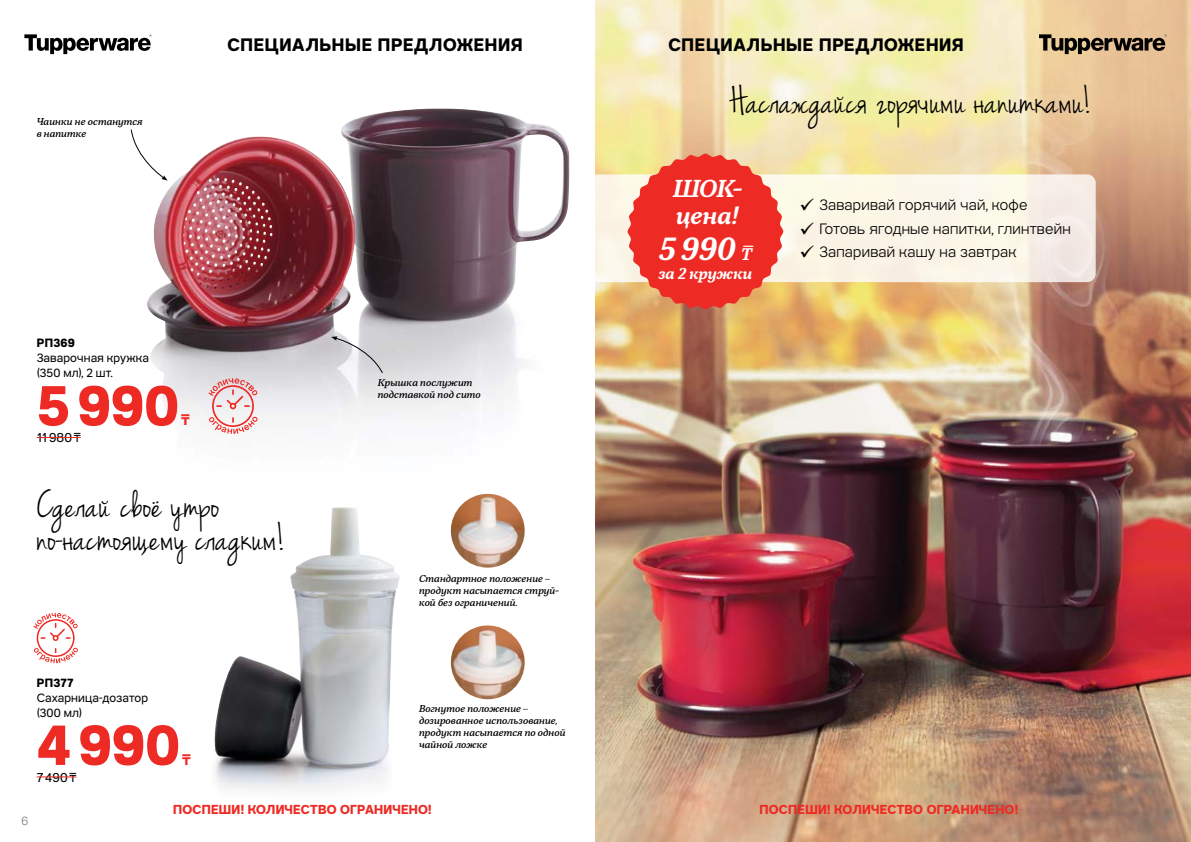
<style>
.page{position:relative;width:1191px;height:842px;background:#fff}
.page>*{position:absolute;margin:0;border:0;box-sizing:border-box;transform-origin:0 0}
.t1{font:700 57px "Tupper PRO";color:#ee2a24}
.t2{font:40px/33px "Tupperware Handwriting";letter-spacing:.015em;color:#000}
.t3{font:italic 700 32px "Tupper Serif";color:#fff}
.t4{font:italic 700 24.4px/27.2px "Tupper Serif";letter-spacing:-.01em;color:#fff}
.t5{font:700 18px "Tupper PRO";letter-spacing:.04em;color:#000}
.t6{font:italic 700 15.8px "Tupper Serif";color:#fff}
.t7{font:300 15px "Tupper PRO";letter-spacing:.015em;color:#000}
.t8{font:700 15px "Noto Sans";color:#ee2a24}
.t9{font:700 13px "Tupper PRO";letter-spacing:.015em;color:#ee2a24}
.t10{font:13px "Tupper PRO";letter-spacing:.015em;color:#000}
.t11{font:12px/15px "Tupper PRO";letter-spacing:.005em;color:#000}
.t12{font:700 12px "Tupper PRO";letter-spacing:.02em;color:#000}
.t13{font:300 12px "Tupper PRO";color:#808285}
.t14{font:italic 500 10px/12px "Tupper Serif";letter-spacing:.005em;color:#000}
.s1{font-family:"Noto Sans";font-size:12.7px}
.s2{font-family:"Noto Serif";font-weight:600;font-size:20px}
</style>
<div class="page">
<img style="left:147px;top:108px;width:423px;height:398px">
<svg style="left:131px;top:129px;width:37px;height:52px"></svg>
<svg style="left:331px;top:336px;width:52px;height:37px"></svg>
<img style="left:595px;top:0;width:596px;height:842px">
<svg style="left:208px;top:378px;width:50px;height:56px"></svg>
<img style="left:214px;top:507px;width:186px;height:285px">
<svg style="left:585px;top:174px;width:510px;height:108px;background:#f9f3e7"></svg>
<hr style="left:37px;top:437px;width:44px;height:1px;background:#ee2a24">
<svg style="left:627px;top:154px;width:156px;height:155px;background:#ee5443"></svg>
<svg style="left:33px;top:613px;width:45px;height:50px"></svg>
<img style="left:451px;top:494px;width:73px;height:74px;border-radius:37px">
<img style="left:451px;top:625px;width:73px;height:74px;border-radius:37px">
<hr style="left:37px;top:776px;width:39px;height:1px;background:#ee2a24">
<svg style="left:24px;top:34px;width:128px;height:20px"></svg>
<svg style="left:1039px;top:34px;width:127px;height:20px;background:#887359"></svg>
<p class="t14" style="left:37px;top:115px;width:107px">Чаинки не останутся в напитке</p>
<p class="t12" style="left:37px;top:334px;width:40px">РП369</p>
<p class="t11" style="left:37px;top:350px;width:114px">Заварочная кружка (350 мл), 2 шт.</p>
<h1 class="t1" style="left:37px;top:360px;width:144px">5990</h1>
<h3 class="t8" style="left:181px;top:409px;width:10px">₸</h3>
<h3 class="t10" style="left:37px;top:427px;width:46px">11980 <span class="s1">₸</span></h3>
<h3 class="t5" style="left:227px;top:30px;width:297px">СПЕЦИАЛЬНЫЕ ПРЕДЛОЖЕНИЯ</h3>
<h3 class="t5" style="left:668px;top:30px;width:297px">СПЕЦИАЛЬНЫЕ ПРЕДЛОЖЕНИЯ</h3>
<h2 class="t2" style="left:730px;top:86px;width:363px">Наслаждайся горячими напитками!</h2>
<p class="t14" style="left:378px;top:376px;width:104px">Крышка послужит подставкой под сито</p>
<h3 class="t4" style="left:673px;top:175px;width:71px">ШОК&shy;цена!</h3>
<h3 class="t3" style="left:658px;top:228px;width:95px">5990 <span class="s2">₸</span></h3>
<h3 class="t6" style="left:658px;top:263px;width:95px">за 2 кружки</h3>
<h3 class="t7" style="left:799px;top:193px;width:229px">✓ Заваривай горячий чай, кофе</h3>
<h3 class="t7" style="left:799px;top:216px;width:273px">✓ Готовь ягодные напитки, глинтвейн</h3>
<h3 class="t7" style="left:799px;top:240px;width:218px">✓ Запаривай кашу на завтрак</h3>
<h2 class="t2" style="left:37px;top:489px;width:250px">Сделай своё утро по-настоящему сладким!</h2>
<p class="t12" style="left:37px;top:673px;width:38px">РП377</p>
<p class="t11" style="left:37px;top:689px;width:113px">Сахарница-дозатор (300 мл)</p>
<h1 class="t1" style="left:37px;top:699px;width:145px">4990</h1>
<h3 class="t8" style="left:182px;top:749px;width:10px">₸</h3>
<h3 class="t10" style="left:37px;top:767px;width:41px">7 490 <span class="s1">₸</span></h3>
<p class="t14" style="left:419px;top:573px;width:141px">Стандартное положение – продукт насыпается струй&shy;кой без ограничений.</p>
<p class="t14" style="left:419px;top:703px;width:148px">Вогнутое положение – дозированное использование, продукт насыпается по одной чайной ложке</p>
<h3 class="t9" style="left:173px;top:799px;width:260px">ПОСПЕШИ! КОЛИЧЕСТВО ОГРАНИЧЕНО!</h3>
<h3 class="t9" style="left:759px;top:799px;width:260px">ПОСПЕШИ! КОЛИЧЕСТВО ОГРАНИЧЕНО!</h3>
<p class="t13" style="left:22px;top:811px;width:8px">6</p>
<p class="t13" style="left:1162px;top:811px;width:8px">7</p>
</div>
